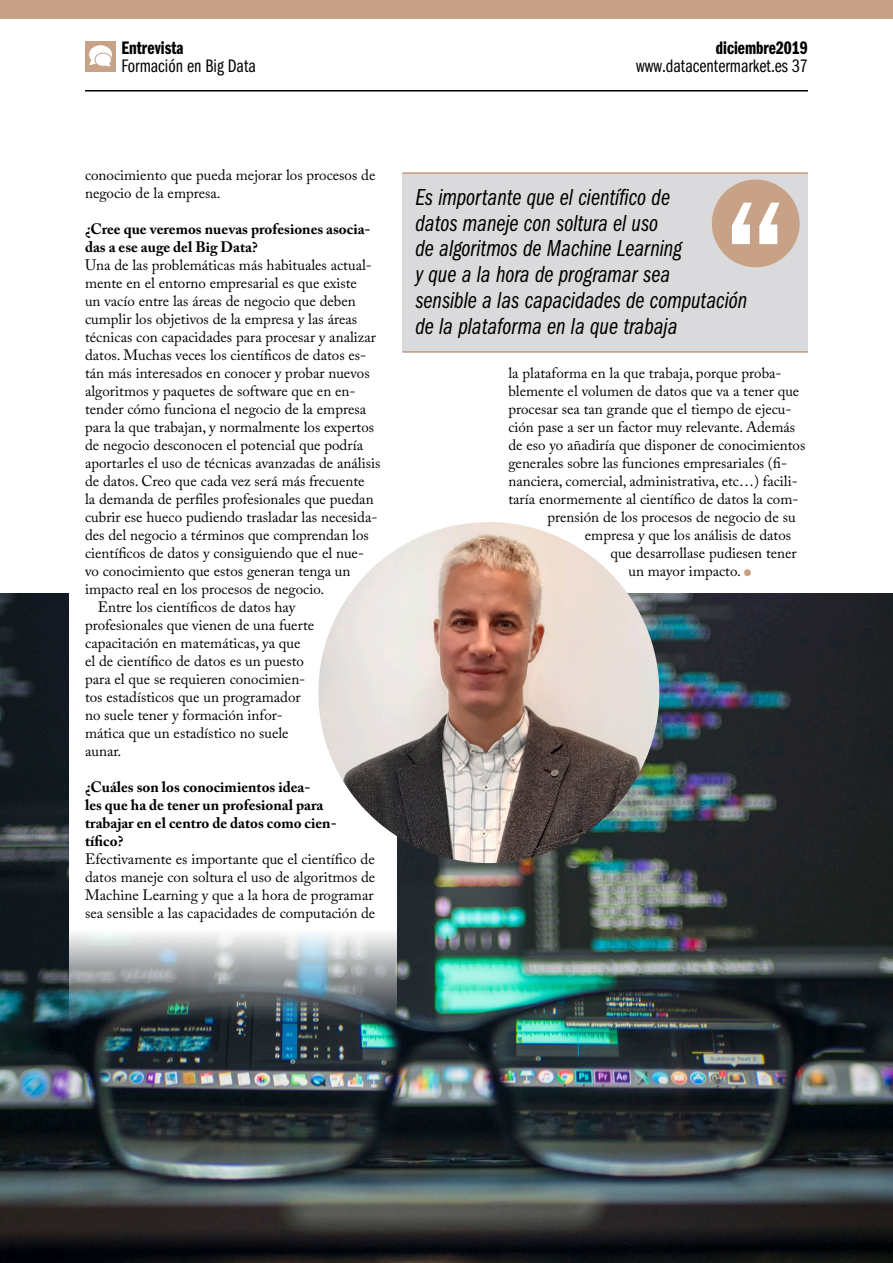
<style>
.page{position:relative;width:893px;height:1263px;background:#fff}
.page>*{position:absolute;margin:0;border:0;box-sizing:border-box;transform-origin:0 0}
.S{font:24px/26px "ITC Franklin Gothic Std Bk Cp It";color:#000}
.E{font:18.75px "ITC Franklin Gothic Std Bk Cp";color:#000}
.E-2{font:18.75px "ITC Franklin Gothic Std Dm Cp";color:#000}
.Texto_sin_sangría{font:15px/18px "Adobe Caslon Pro";color:#000}
.Texto{font:15px/18px "Adobe Caslon Pro";color:#000}
.Texto_sin_sangría-2{font:700 15px/18px "Adobe Caslon Pro";color:#000}
.s1{color:#c7a287}
</style>
<div class="page">
<img style="left:0;top:593px;width:893px;height:670px">
<svg style="left:69px;top:593px;width:327px;height:433px"></svg>
<div style="left:85px;top:41px;width:31px;height:31px;background:#c7a287"></div>
<div style="left:0;top:0;width:893px;height:18px;background:#c7a287"></div>
<hr style="left:85px;top:90px;width:723px;height:2px;background:#000">
<svg style="left:89px;top:45px;width:23px;height:22px"></svg>
<div style="left:403px;top:172px;width:405px;height:180px;background:#dadadd"></div>
<hr style="left:403px;top:351px;width:405px;height:1px;background:#c7a287">
<hr style="left:403px;top:172px;width:405px;height:2px;background:#c7a287">
<div style="left:712px;top:179px;width:88px;height:88px;background:#c7a287;border-radius:50%"></div>
<svg style="left:732px;top:203px;width:47px;height:41px"></svg>
<img style="left:318px;top:522px;width:341px;height:341px;border-radius:170px">
<p class="E-2" style="left:121px;top:37px;width:64px">Entrevista</p>
<p class="E" style="left:121px;top:56px;width:136px">Formación en Big Data</p>
<p class="E-2" style="left:716px;top:37px;width:94px">diciembre2019</p>
<p class="E" style="left:636px;top:56px;width:173px">www.datacentermarket.es 37</p>
<p class="Texto" style="left:85px;top:166px;width:292px">conocimiento que pueda mejorar los procesos de negocio de la empresa.</p>
<p class="Texto_sin_sangría-2" style="left:85px;top:220px;width:287px">¿Cree que veremos nuevas profesiones asocia&shy;das a ese auge del Big Data?</p>
<p class="Texto_sin_sangría" style="left:85px;top:256px;width:297px">Una de las problemáticas más habituales actual&shy;mente en el entorno empresarial es que existe<br>un vacío entre las áreas de negocio que deben cumplir los objetivos de la empresa y las áreas técnicas con capacidades para procesar y analizar datos. Muchas veces los científicos de datos es&shy;tán más interesados en conocer y probar nuevos algoritmos y paquetes de software que en en&shy;tender cómo funciona el negocio de la empresa para la que trabajan, y normalmente los expertos de negocio desconocen el potencial que podría aportarles el uso de técnicas avanzadas de análisis de datos. Creo que cada vez será más frecuente<br>la demanda de perfiles profesionales que puedan cubrir ese hueco pudiendo trasladar las necesida&shy;des del negocio a términos que comprendan los científicos de datos y consiguiendo que el nue&shy;vo conocimiento que estos generan tenga un impacto real en los procesos de negocio.</p>
<p class="Texto" style="left:85px;top:598px;width:231px;text-indent:13px">Entre los científicos de datos hay profesionales que vienen de una fuerte capacitación en matemáticas, ya que el de científico de datos es un puesto para el que se requieren conocimien&shy;tos estadísticos que un programador no suele tener y formación infor&shy;mática que un estadístico no suele aunar.</p>
<p class="Texto_sin_sangría-2" style="left:85px;top:778px;width:253px">¿Cuáles son los conocimientos idea-<br>les que ha de tener un profesional para trabajar en el centro de datos como cien&shy;tífico?</p>
<p class="Texto_sin_sangría" style="left:85px;top:850px;width:292px;text-align:justify">Efectivamente es importante que el científico de datos maneje con soltura el uso de algoritmos de Machine Learning y que a la hora de programar sea sensible a las capacidades de computación de</p>
<p class="S" style="left:415px;top:184px;width:333px">Es importante que el científico de<br>datos maneje con soltura el uso<br>de algoritmos de Machine Learning<br>y que a la hora de programar sea<br>sensible a las capacidades de computación de la plataforma en la que trabaja</p>
<p class="Texto_sin_sangría" style="left:508px;top:364px;width:275px">la plataforma en la que trabaja, porque proba-</p>
<p class="Texto_sin_sangría" style="left:508px;top:382px;width:292px">blemente el volumen de datos que va a tener que</p>
<p class="Texto_sin_sangría" style="left:508px;top:400px;width:285px">procesar sea tan grande que el tiempo de ejecu-</p>
<p class="Texto_sin_sangría" style="left:508px;top:418px;width:288px">ción pase a ser un factor muy relevante. Además</p>
<p class="Texto_sin_sangría" style="left:508px;top:436px;width:298px">de eso yo añadiría que disponer de conocimientos</p>
<p class="Texto_sin_sangría" style="left:508px;top:454px;width:280px">generales sobre las funciones empresariales (fi-</p>
<p class="Texto_sin_sangría" style="left:508px;top:472px;width:291px">nanciera, comercial, administrativa, etc…) facili-</p>
<p class="Texto_sin_sangría" style="left:508px;top:490px;width:292px">taría enormemente al científico de datos la com-</p>
<p class="Texto_sin_sangría" style="left:547px;top:508px;width:250px">prensión de los procesos de negocio de su</p>
<p class="Texto_sin_sangría" style="left:585px;top:526px;width:208px">empresa y que los análisis de datos</p>
<p class="Texto_sin_sangría" style="left:610px;top:544px;width:188px">que desarrollase pudiesen tener</p>
<p class="Texto_sin_sangría" style="left:628px;top:562px;width:124px">un mayor impacto. <span class="s1">●</span></p>
</div>
